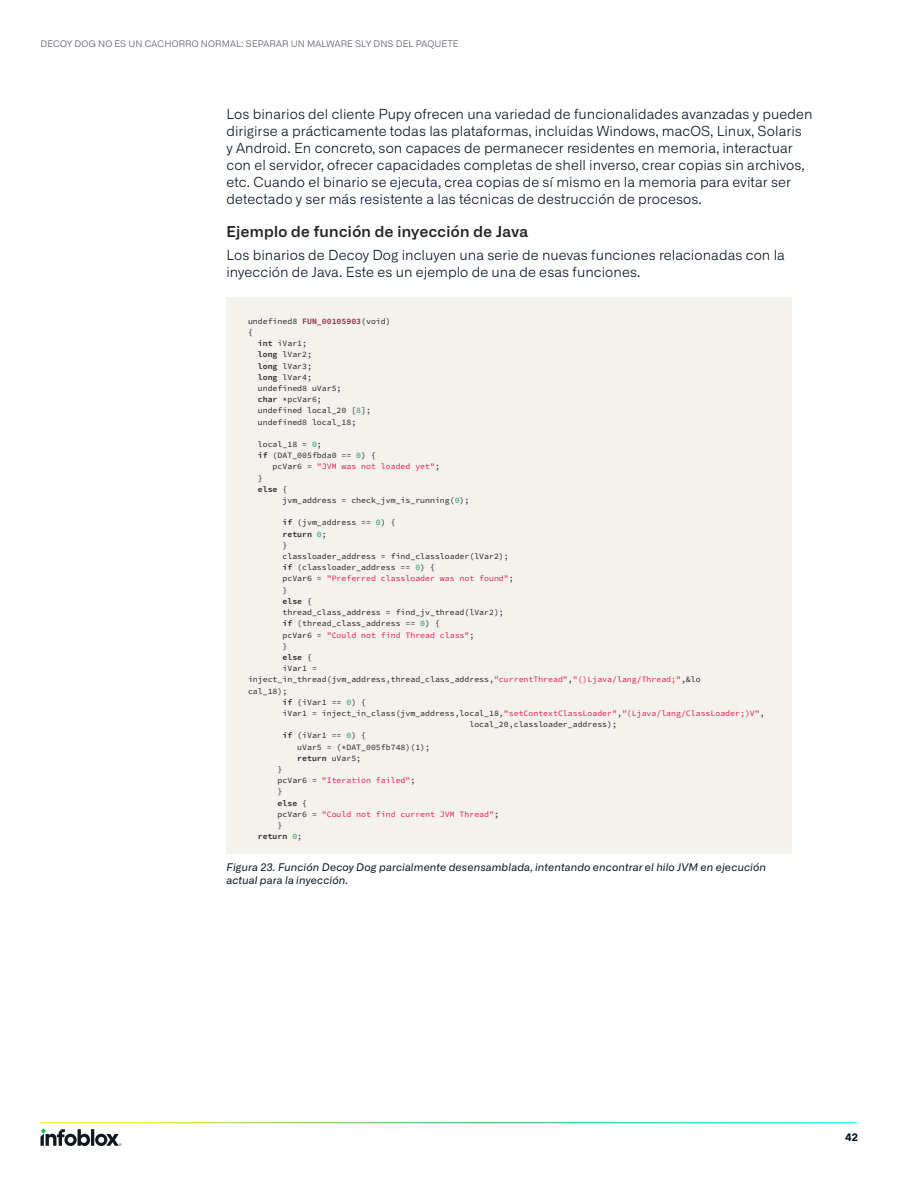
<style>
.page{position:relative;width:918px;height:1188px;background:#fff}
.page>*{position:absolute;margin:0;border:0;box-sizing:border-box;transform-origin:0 0}
.Heading_level_2{font:600 15px "Alliance No.2";letter-spacing:.025em;color:#231f20}
.Body_Text{font:300 13.8px/16.8px "Alliance No.1";letter-spacing:.005em;color:#030f1e}
.Figure_Caption{font:italic 10.5px/12.6px "Alliance No.1";letter-spacing:.015em;color:#030f1e}
.t1{font:700 10.5px "Alliance No.1";color:#030f1e}
.t2{font:300 9px "Alliance No.1";letter-spacing:.015em;color:#4d515e}
.t3{font:8.25px "Source Code Variable";color:#231f20}
.t4{font:8.25px "Source Code Variable";color:#ed194d}
.s1{color:#931935}
.s2{color:#169074}
.s3{color:#231f20}
.s4{color:#ed194d}
</style>
<div class="page">
<svg style="left:41px;top:1129px;width:80px;height:17px"></svg>
<div style="left:226px;top:297px;width:566px;height:556px;background:#f3f2ec"></div>
<p class="t2" style="left:40px;top:39px;width:420px">DECOY DOG NO ES UN CACHORRO NORMAL: SEPARAR UN MALWARE SLY DNS DEL PAQUETE</p>
<p class="Body_Text" style="left:226px;top:106px;width:588px">Los binarios del cliente Pupy ofrecen una variedad de funcionalidades avanzadas y pueden dirigirse a prácticamente todas las plataformas, incluidas Windows, macOS, Linux, Solaris<br>y Android. En concreto, son capaces de permanecer residentes en memoria, interactuar con el servidor, ofrecer capacidades completas de shell inverso, crear copias sin archivos, etc. Cuando el binario se ejecuta, crea copias de sí mismo en la memoria para evitar ser detectado y ser más resistente a las técnicas de destrucción de procesos.</p>
<p class="Heading_level_2" style="left:226px;top:221px;width:303px">Ejemplo de función de inyección de Java</p>
<p class="Body_Text" style="left:226px;top:247px;width:560px">Los binarios de Decoy Dog incluyen una serie de nuevas funciones relacionadas con la inyección de Java. Este es un ejemplo de una de esas funciones.</p>
<p class="t3" style="left:248px;top:315px;width:144px">undefined8 <span class="s1">FUN_00105903</span>(void)</p>
<p class="t3" style="left:248px;top:326px;width:6px">{</p>
<p class="t3" style="left:258px;top:337px;width:51px">int iVar1;</p>
<p class="t3" style="left:258px;top:349px;width:56px">long lVar2;</p>
<p class="t3" style="left:258px;top:360px;width:56px">long lVar3;</p>
<p class="t3" style="left:258px;top:371px;width:56px">long lVar4;</p>
<p class="t3" style="left:258px;top:382px;width:85px">undefined8 uVar5;</p>
<p class="t3" style="left:258px;top:393px;width:65px">char *pcVar6;</p>
<p class="t3" style="left:258px;top:405px;width:115px">undefined local_20 [<span class="s2">8</span>];</p>
<p class="t3" style="left:258px;top:416px;width:100px">undefined8 local_18;</p>
<p class="t3" style="left:258px;top:438px;width:65px">local_18 = <span class="s2">0</span>;</p>
<p class="t3" style="left:258px;top:449px;width:120px">if (DAT_005fbda0 == <span class="s2">0</span>) {</p>
<p class="t4" style="left:273px;top:461px;width:169px"><span class="s3">pcVar6 =</span> "JVM was not loaded yet"<span class="s3">;</span></p>
<p class="t3" style="left:258px;top:472px;width:6px">}</p>
<p class="t3" style="left:258px;top:483px;width:31px">else {</p>
<p class="t3" style="left:283px;top:494px;width:188px">jvm_address = check_jvm_is_running(<span class="s2">0</span>);</p>
<p class="t3" style="left:283px;top:517px;width:115px">if (jvm_address == <span class="s2">0</span>) {</p>
<p class="t3" style="left:283px;top:528px;width:46px">return <span class="s2">0</span>;</p>
<p class="t3" style="left:283px;top:539px;width:6px">}</p>
<p class="t3" style="left:283px;top:550px;width:228px">classloader_address = find_classloader(lVar2);</p>
<p class="t3" style="left:283px;top:562px;width:154px">if (classloader_address == <span class="s2">0</span>) {</p>
<p class="t4" style="left:283px;top:573px;width:233px"><span class="s3">pcVar6 =</span> "Preferred classloader was not found"<span class="s3">;</span></p>
<p class="t3" style="left:283px;top:584px;width:6px">}</p>
<p class="t3" style="left:283px;top:595px;width:31px">else {</p>
<p class="t3" style="left:283px;top:606px;width:223px">thread_class_address = find_jv_thread(lVar2);</p>
<p class="t3" style="left:283px;top:618px;width:159px">if (thread_class_address == <span class="s2">0</span>) {</p>
<p class="t4" style="left:283px;top:629px;width:193px"><span class="s3">pcVar6 =</span> "Could not find Thread class"<span class="s3">;</span></p>
<p class="t3" style="left:283px;top:640px;width:6px">}</p>
<p class="t3" style="left:283px;top:651px;width:31px">else {</p>
<p class="t3" style="left:283px;top:662px;width:36px">iVar1 =</p>
<p class="t3" style="left:248px;top:674px;width:454px">inject_in_thread(jvm_address,thread_class_address,<span class="s4">"currentThread"</span>,<span class="s4">"()Ljava/lang/Thread;"</span>,&amp;lo</p>
<p class="t3" style="left:248px;top:685px;width:41px">cal_18);</p>
<p class="t3" style="left:283px;top:696px;width:85px">if (iVar1 == <span class="s2">0</span>) {</p>
<p class="t4" style="left:283px;top:707px;width:484px"><span class="s3">iVar1 = inject_in_class(jvm_address,local_18,</span>"setContextClassLoader"<span class="s3">,</span>"(Ljava/lang/ClassLoader;)V"<span class="s3">,</span></p>
<p class="t3" style="left:469px;top:718px;width:149px">local_20,classloader_address);</p>
<p class="t3" style="left:283px;top:730px;width:85px">if (iVar1 == <span class="s2">0</span>) {</p>
<p class="t3" style="left:297px;top:741px;width:134px">uVar5 = (*DAT_005fb748)(1);</p>
<p class="t3" style="left:297px;top:752px;width:65px">return uVar5;</p>
<p class="t3" style="left:278px;top:763px;width:6px">}</p>
<p class="t4" style="left:278px;top:775px;width:139px"><span class="s3">pcVar6 =</span> "Iteration failed"<span class="s3">;</span></p>
<p class="t3" style="left:278px;top:786px;width:6px">}</p>
<p class="t3" style="left:278px;top:797px;width:31px">else {</p>
<p class="t4" style="left:278px;top:808px;width:223px"><span class="s3">pcVar6 =</span> "Could not find current JVM Thread"<span class="s3">;</span></p>
<p class="t3" style="left:278px;top:819px;width:6px">}</p>
<p class="t3" style="left:258px;top:831px;width:46px">return <span class="s2">0</span>;</p>
<p class="Figure_Caption" style="left:226px;top:861px;width:541px">Figura 23. Función Decoy Dog parcialmente desensamblada, intentando encontrar el hilo JVM en ejecución actual para la inyección.</p>
<p class="t1" style="left:845px;top:1130px;width:14px">42</p>
</div>
